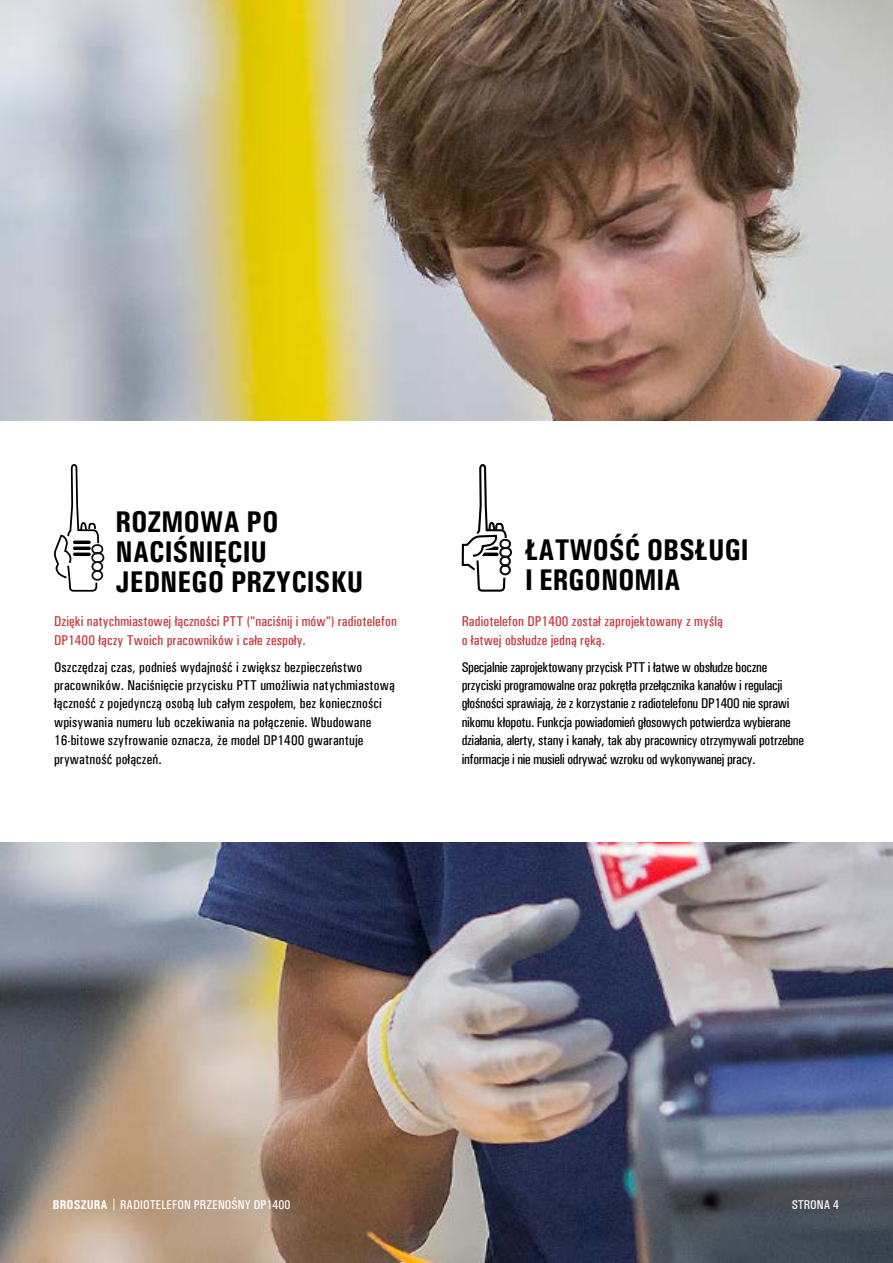
<style>
.page{position:relative;width:893px;height:1263px;background:#fff}
.page>*{position:absolute;margin:0;border:0;box-sizing:border-box;transform-origin:0 0}
.t1{font:700 30px/30px "Univers Condensed";color:#000}
.t2{font:500 14.25px/18.3px "Univers Condensed";letter-spacing:-.02em;color:#000}
.t3{font:500 14.25px/18.3px "Univers Condensed";letter-spacing:.01em;color:#000}
.t4{font:500 14.25px/18.3px "Univers Condensed";letter-spacing:.01em;color:#cb333b}
.t5{font:500 12.75px "Univers Condensed";letter-spacing:.01em;color:#fff}
.s1{font-weight:700}
</style>
<div class="page">
<img style="left:0;top:0;width:893px;height:1263px">
<svg style="left:114px;top:1198px;width:1px;height:12px"></svg>
<div style="left:0;top:421px;width:893px;height:421px;background:#fff"></div>
<svg style="left:55px;top:282px;width:50px;height:310px"></svg>
<svg style="left:461px;top:464px;width:51px;height:128px"></svg>
<h1 class="t1" style="left:116px;top:506px;width:249px">ROZMOWA PO<br>NACIŚNIĘCIU<br>JEDNEGO PRZYCISKU</h1>
<p class="t4" style="left:54px;top:612px;width:344px">Dzięki natychmiastowej łączności PTT ("naciśnij i mów") radiotelefon<br>DP1400 łączy Twoich pracowników i całe zespoły.</p>
<p class="t3" style="left:54px;top:658px;width:342px">Oszczędzaj czas, podnieś wydajność i zwiększ bezpieczeństwo pracowników. Naciśnięcie przycisku PTT umożliwia natychmiastową łączność z pojedynczą osobą lub całym zespołem, bez konieczności wpisywania numeru lub oczekiwania na połączenie. Wbudowane 16-bitowe szyfrowanie oznacza, że model DP1400 gwarantuje prywatność połączeń.</p>
<h1 class="t1" style="left:525px;top:534px;width:225px">ŁATWOŚĆ OBSŁUGI<br>I ERGONOMIA</h1>
<p class="t4" style="left:462px;top:612px;width:263px">Radiotelefon DP1400 został zaprojektowany z myślą o łatwej obsłudze jedną ręką.</p>
<p class="t2" style="left:462px;top:658px;width:344px">Specjalnie zaprojektowany przycisk PTT i łatwe w obsłudze boczne przyciski programowalne oraz pokrętła przełącznika kanałów i regulacji głośności sprawiają, że z korzystanie z radiotelefonu DP1400 nie sprawi nikomu kłopotu. Funkcja powiadomień głosowych potwierdza wybierane działania, alerty, stany i kanały, tak aby pracownicy otrzymywali potrzebne informacje i nie musieli odrywać wzroku od wykonywanej pracy.</p>
<p class="t5" style="left:53px;top:1197px;width:239px"><span class="s1">BROSZURA</span> RADIOTELEFON PRZENOŚNY DP1400</p>
<p class="t5" style="left:792px;top:1197px;width:49px">STRONA 4</p>
</div>
